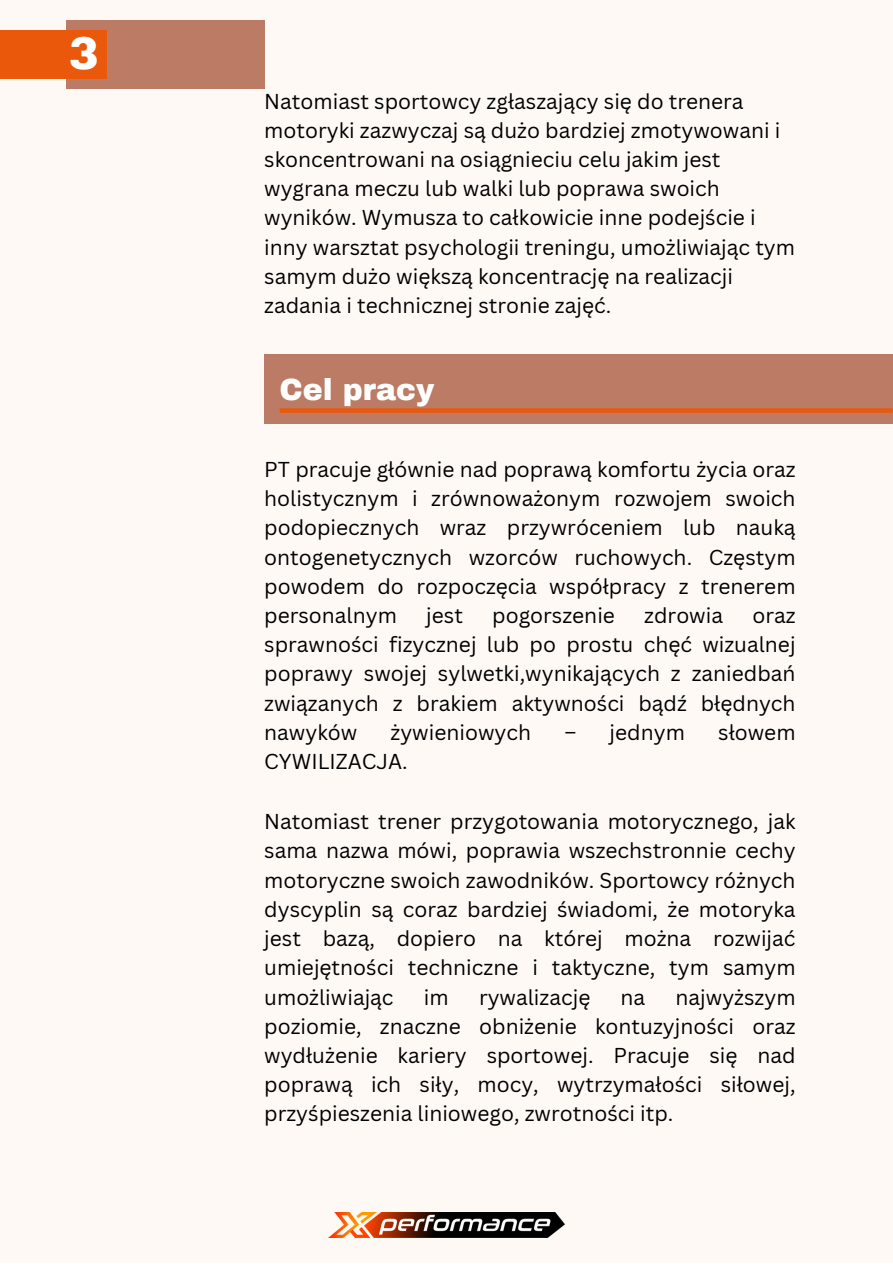
<style>
.page{position:relative;width:893px;height:1264px;background:#fff}
.page>*{position:absolute;margin:0;border:0;box-sizing:border-box;transform-origin:0 0}
.t1{font:900 44.85px "Archivo";color:#fff}
.t2{font:900 30px "Archivo";color:#fff}
.t3{font:21px/29.2px "Canva Sans";color:#000;text-align:justify}
</style>
<div class="page">
<div style="left:0;top:0;width:892px;height:1262px;background:#fff9f6"></div>
<div style="left:264px;top:354px;width:628px;height:69px;background:#bb7b64"></div>
<div style="left:279px;top:408px;width:613px;height:5px;background:#ea580c"></div>
<img style="left:329px;top:1212px;width:235px;height:25px">
<div style="left:66px;top:20px;width:198px;height:69px;background:#bb7b64"></div>
<div style="left:0;top:31px;width:107px;height:48px;background:#ea580c"></div>
<p class="t1" style="left:69px;top:29px;width:31px">3</p>
<p class="t3" style="left:264px;top:86px;width:532px;text-align:left">Natomiast sportowcy zgłaszający się do trenera motoryki zazwyczaj są dużo bardziej zmotywowani i skoncentrowani na osiągnieciu celu jakim jest wygrana meczu lub walki lub poprawa swoich wyników. Wymusza to całkowicie inne podejście i inny warsztat psychologii treningu, umożliwiając tym samym dużo większą koncentrację na realizacji zadania i technicznej stronie zajęć.</p>
<p class="t2" style="left:279px;top:374px;width:156px">Cel pracy</p>
<p class="t3" style="left:264px;top:454px;width:533px">PT pracuje głównie nad poprawą komfortu życia oraz holistycznym i zrównoważonym rozwojem swoich podopiecznych wraz przywróceniem lub nauką ontogenetycznych wzorców ruchowych. Częstym powodem do rozpoczęcia współpracy z trenerem personalnym</p>
<p class="t3" style="left:426px;top:600px;width:38px">jest</p>
<p class="t3" style="left:492px;top:600px;width:124px">pogorszenie</p>
<p class="t3" style="left:644px;top:600px;width:80px">zdrowia</p>
<p class="t3" style="left:264px;top:600px;width:533px;text-indent:488px">oraz sprawności fizycznej lub po prostu chęć wizualnej poprawy swojej sylwetki,wynikających z zaniedbań związanych z brakiem aktywności bądź błędnych nawyków</p>
<p class="t3" style="left:390px;top:717px;width:142px">żywieniowych</p>
<p class="t3" style="left:564px;top:717px;width:122px">– jednym</p>
<p class="t3" style="left:718px;top:717px;width:79px">słowem</p>
<p class="t3" style="left:264px;top:746px;width:145px">CYWILIZACJA.</p>
<p class="t3" style="left:264px;top:806px;width:533px">Natomiast trener przygotowania motorycznego, jak sama nazwa mówi, poprawia wszechstronnie cechy motoryczne swoich zawodników. Sportowcy różnych dyscyplin są coraz bardziej świadomi, że motoryka jest bazą, dopiero na której można rozwijać umiejętności techniczne i taktyczne, tym samym umożliwiając</p>
<p class="t3" style="left:264px;top:981px;width:533px;text-indent:411px">najwyższym poziomie, znaczne obniżenie kontuzyjności oraz wydłużenie kariery sportowej. Pracuje się nad poprawą ich siły, mocy, wytrzymałości siłowej, przyśpieszenia liniowego, zwrotności itp.</p>
<p class="t3" style="left:424px;top:981px;width:26px">im</p>
<p class="t3" style="left:479px;top:981px;width:113px">rywalizację</p>
<p class="t3" style="left:620px;top:981px;width:26px">na</p>
</div>
